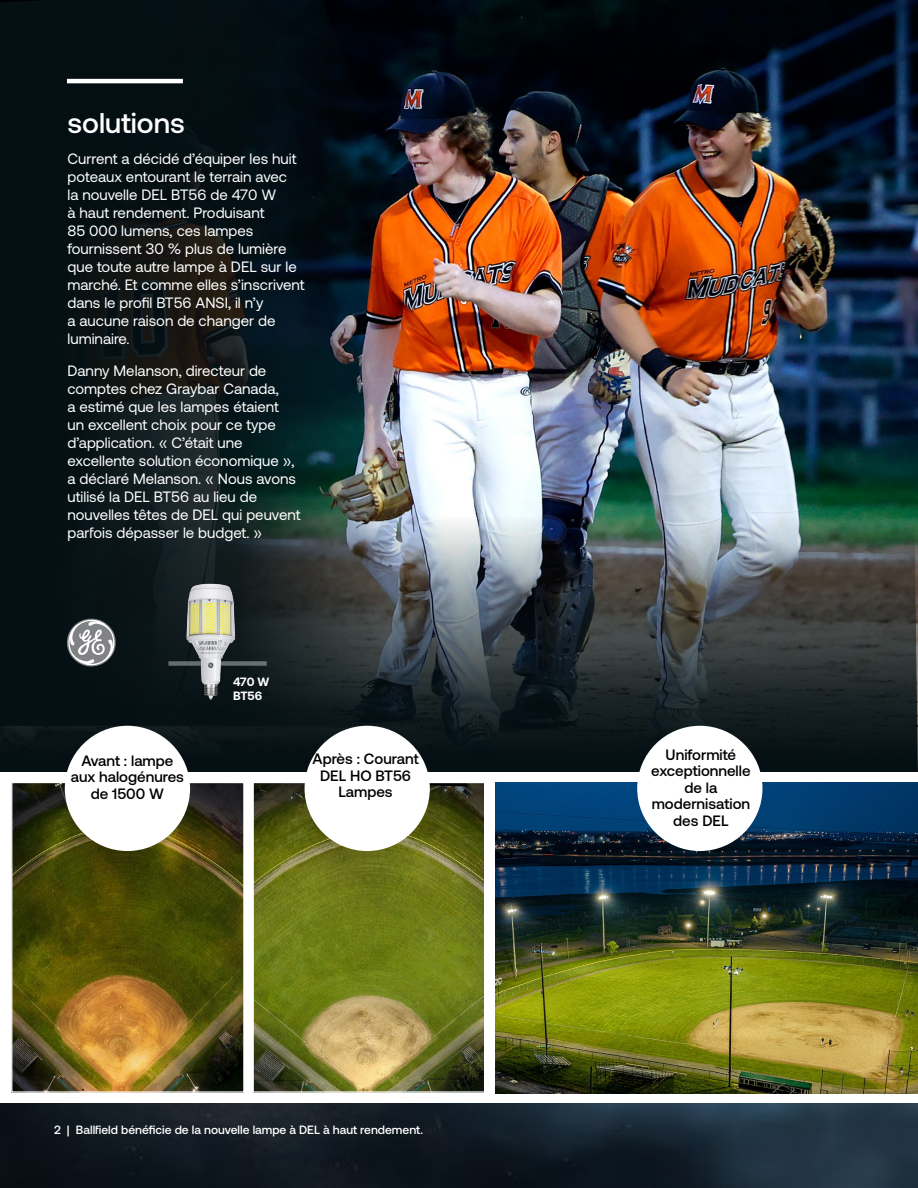
<style>
.page{position:relative;width:918px;height:1188px;background:#fff}
.page>*{position:absolute;margin:0;border:0;box-sizing:border-box;transform-origin:0 0}
.t1{font:500 28.5px "Aeonik";color:#fff}
.t2{font:15px/18px "Aeonik";color:#fff}
.t3{font:500 15px/16.5px "Aeonik";color:#000;text-align:center}
.t4{font:500 12px "Aeonik";color:#fff}
.t5{font:700 12px/14.4px "Aeonik";letter-spacing:-.01em;color:#fff}
</style>
<div class="page">
<img style="left:598px;top:0;width:320px;height:478px">
<svg style="left:0;top:478px;width:918px;height:294px"></svg>
<img style="left:0;top:0;width:598px;height:726px">
<img style="left:0;top:1103px;width:918px;height:85px">
<img style="left:13px;top:784px;width:230px;height:307px">
<div style="left:11px;top:782px;width:234px;height:311px;border:1px solid #fff"></div>
<img style="left:255px;top:784px;width:228px;height:307px">
<div style="left:253px;top:782px;width:233px;height:311px;border:1px solid #fff"></div>
<img style="left:495px;top:783px;width:422px;height:310px">
<div style="left:305px;top:726px;width:125px;height:125px;background:#fff;border-radius:50%"></div>
<div style="left:65px;top:726px;width:125px;height:125px;background:#fff;border-radius:50%"></div>
<div style="left:637px;top:726px;width:125px;height:125px;background:#fff;border-radius:50%"></div>
<hr style="left:67px;top:79px;width:116px;height:4px;background:#fff">
<svg style="left:65px;top:617px;width:52px;height:51px"></svg>
<div style="left:168px;top:661px;width:99px;height:5px;background:#696f70"></div>
<img style="left:172px;top:578px;width:77px;height:125px">
<h1 class="t1" style="left:68px;top:107px;width:119px">solutions</h1>
<p class="t2" style="left:68px;top:150px;width:238px">Current a décidé d’équiper les huit poteaux entourant le terrain avec<br>la nouvelle DEL BT56 de 470 W<br>à haut rendement. Produisant<br>85 000 lumens, ces lampes fournissent 30 % plus de lumière que toute autre lampe à DEL sur le marché. Et comme elles s’inscrivent dans le profil BT56 ANSI, il n’y<br>a aucune raison de changer de luminaire.</p>
<p class="t2" style="left:68px;top:361px;width:234px">Danny Melanson, directeur de comptes chez Graybar Canada,<br>a estimé que les lampes étaient<br>un excellent choix pour ce type d’application. « C’était une excellente solution économique », a déclaré Melanson. « Nous avons utilisé la DEL BT56 au lieu de nouvelles têtes de DEL qui peuvent parfois dépasser le budget. »</p>
<p class="t5" style="left:233px;top:674px;width:38px">470 W<br>BT56</p>
<p class="t3" style="left:71px;top:752px;width:115px">Avant : lampe aux halogénures de 1500 W</p>
<p class="t3" style="left:313px;top:751px;width:107px">Après : Courant<br>DEL HO BT56<br>Lampes</p>
<p class="t3" style="left:651px;top:746px;width:101px">Uniformité exceptionnelle de la modernisation des DEL</p>
<p class="t4" style="left:54px;top:1123px;width:371px">2 | Ballfield bénéficie de la nouvelle lampe à DEL à haut rendement.</p>
</div>
